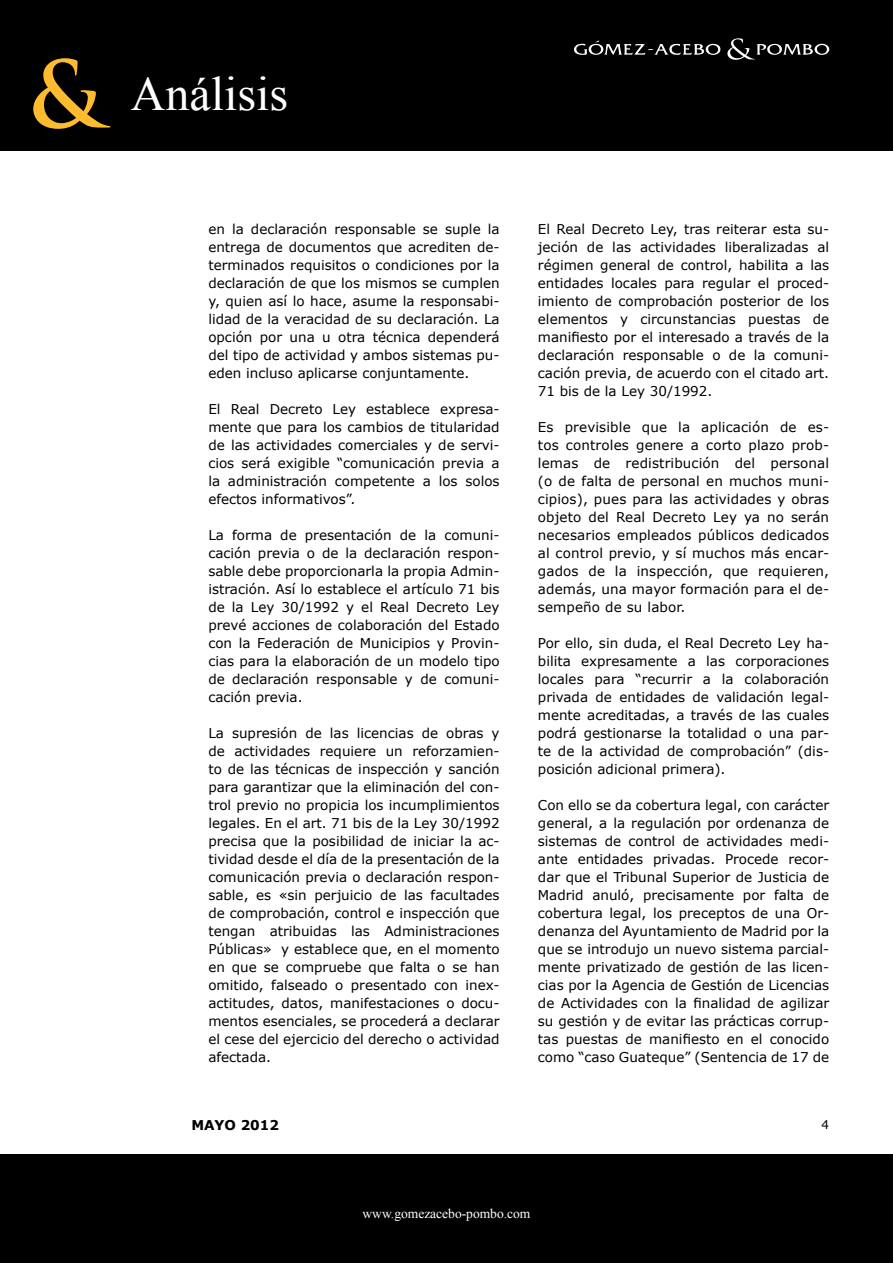
<style>
.page{position:relative;width:893px;height:1263px;background:#fff}
.page>*{position:absolute;margin:0;border:0;box-sizing:border-box;transform-origin:0 0}
.t1{font:700 90px "Trajan Pro";color:#fdbb30}
.t2{font:48px "Times New Roman";color:#fff}
.t3{font:13.5px/18px "Verdana";color:#000;text-align:justify}
.t4{font:13.5px "Times New Roman";color:#fff}
.t5{font:700 13.5px "Verdana";color:#000}
.t6{font:12px "Verdana";color:#000}
</style>
<div class="page">
<div style="left:0;top:0;width:893px;height:151px;background:#000"></div>
<div style="left:0;top:1154px;width:893px;height:109px;background:#000"></div>
<svg style="left:727px;top:38px;width:102px;height:22px"></svg>
<svg style="left:574px;top:41px;width:147px;height:14px"></svg>
<h1 class="t1" style="left:28px;top:39px;width:76px">&amp;</h1>
<h2 class="t2" style="left:131px;top:62px;width:159px">Análisis</h2>
<p class="t3" style="left:208px;top:220px;width:293px">en la declaración responsable se suple la entrega de documentos que acrediten de&shy;terminados requisitos o condiciones por la declaración de que los mismos se cumplen y, quien así lo hace, asume la responsabi&shy;lidad de la veracidad de su declaración. La opción por una u otra técnica dependerá del tipo de actividad y ambos sistemas pu&shy;eden incluso aplicarse conjuntamente.</p>
<p class="t3" style="left:208px;top:400px;width:293px">El Real Decreto Ley establece expresa&shy;mente que para los cambios de titularidad de las actividades comerciales y de servi&shy;cios será exigible “comunicación previa a la administración competente a los solos efectos informativos”.</p>
<p class="t3" style="left:208px;top:526px;width:293px">La forma de presentación de la comuni&shy;cación previa o de la declaración respon&shy;sable debe proporcionarla la propia Admin&shy;istración. Así lo establece el artículo 71 bis de la Ley 30/1992 y el Real Decreto Ley prevé acciones de colaboración del Estado con la Federación de Municipios y Provin&shy;cias para la elaboración de un modelo tipo de declaración responsable y de comuni&shy;cación previa.</p>
<p class="t3" style="left:208px;top:724px;width:293px">La supresión de las licencias de obras y de actividades requiere un reforzamien&shy;to de las técnicas de inspección y sanción para garantizar que la eliminación del con&shy;trol previo no propicia los incumplimientos legales. En el art. 71 bis de la Ley 30/1992 precisa que la posibilidad de iniciar la ac&shy;tividad desde el día de la presentación de la comunicación previa o declaración respon&shy;sable, es «sin perjuicio de las facultades de comprobación, control e inspección que tengan atribuidas las Administraciones Públicas» y establece que, en el momento en que se compruebe que falta o se han omitido, falseado o presentado con inex&shy;actitudes, datos, manifestaciones o docu&shy;mentos esenciales, se procederá a declarar el cese del ejercicio del derecho o actividad afectada.</p>
<p class="t5" style="left:191px;top:1115px;width:89px">MAYO 2012</p>
<p class="t3" style="left:538px;top:220px;width:293px">El Real Decreto Ley, tras reiterar esta su&shy;jeción de las actividades liberalizadas al régimen general de control, habilita a las entidades locales para regular el proced&shy;imiento de comprobación posterior de los elementos y circunstancias puestas de manifiesto por el interesado a través de la declaración responsable o de la comuni&shy;cación previa, de acuerdo con el citado art.<br>71 bis de la Ley 30/1992.</p>
<p class="t3" style="left:538px;top:418px;width:293px">Es previsible que la aplicación de es&shy;tos controles genere a corto plazo prob&shy;lemas de redistribución del personal (o de falta de personal en muchos muni&shy;cipios), pues para las actividades y obras objeto del Real Decreto Ley ya no serán necesarios empleados públicos dedicados al control previo, y sí muchos más encar&shy;gados de la inspección, que requieren, además, una mayor formación para el de&shy;sempeño de su labor.</p>
<p class="t3" style="left:538px;top:634px;width:293px">Por ello, sin duda, el Real Decreto Ley ha&shy;bilita expresamente a las corporaciones locales para “recurrir a la colaboración privada de entidades de validación legal&shy;mente acreditadas, a través de las cuales podrá gestionarse la totalidad o una par&shy;te de la actividad de comprobación” (dis&shy;posición adicional primera).</p>
<p class="t3" style="left:538px;top:796px;width:293px">Con ello se da cobertura legal, con carácter general, a la regulación por ordenanza de sistemas de control de actividades medi&shy;ante entidades privadas. Procede recor&shy;dar que el Tribunal Superior de Justicia de Madrid anuló, precisamente por falta de cobertura legal, los preceptos de una Or&shy;denanza del Ayuntamiento de Madrid por la que se introdujo un nuevo sistema parcial&shy;mente privatizado de gestión de las licen&shy;cias por la Agencia de Gestión de Licencias de Actividades con la finalidad de agilizar su gestión y de evitar las prácticas corrup&shy;tas puestas de manifiesto en el conocido como “caso Guateque” (Sentencia de 17 de</p>
<p class="t6" style="left:822px;top:1117px;width:9px">4</p>
<p class="t4" style="left:363px;top:1204px;width:169px">www.gomezacebo-pombo.com</p>
</div>
